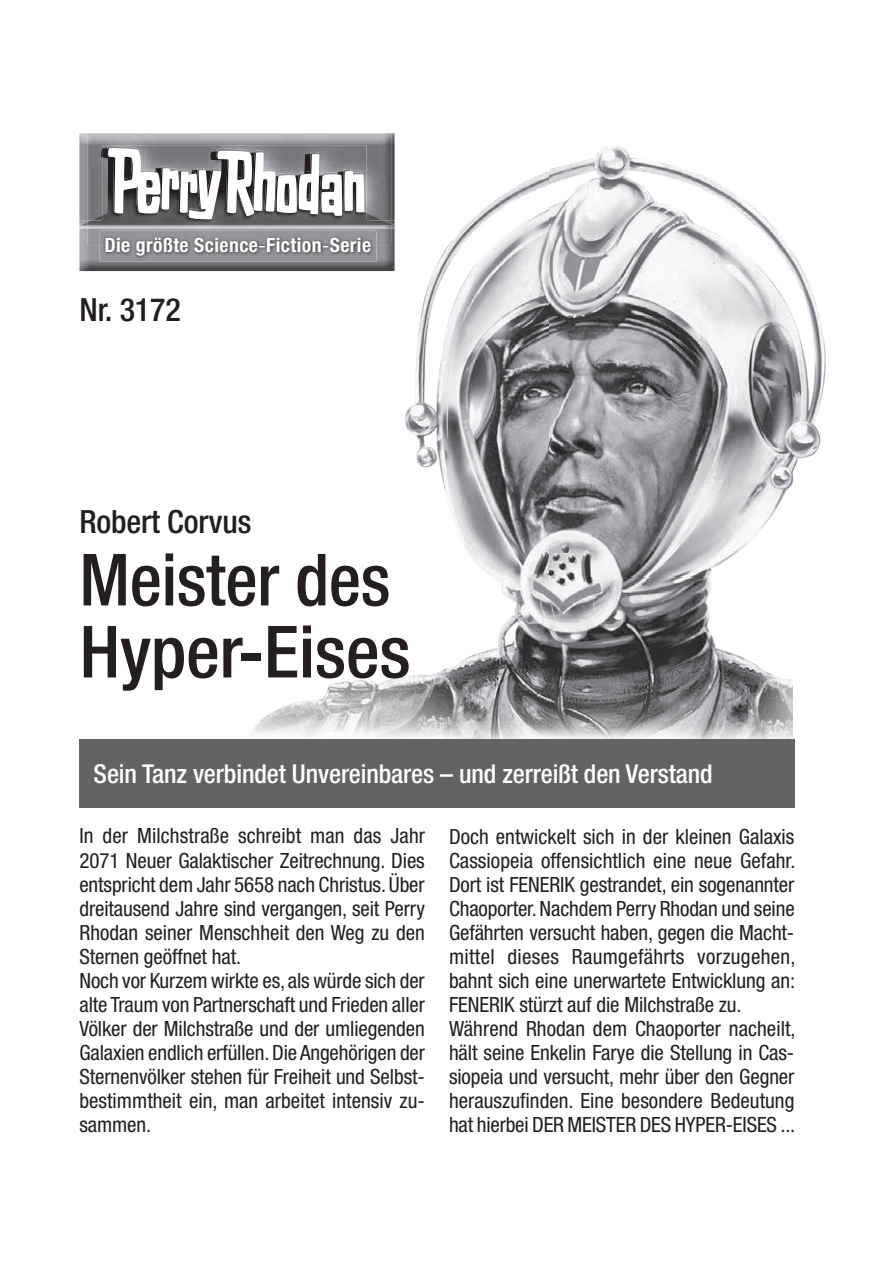
<style>
.page{position:relative;width:874px;height:1265px;background:#fff}
.page>*{position:absolute;margin:0;border:0;box-sizing:border-box;transform-origin:0 0}
.t1{font:500 condensed 72px/72px "Helvetica Neue LT Pro";letter-spacing:-.005em;color:#231f20}
.t2{font:500 condensed 32px "Helvetica Neue LT Pro";letter-spacing:-.005em;color:#231f20}
.t3{font:500 condensed 26px "Helvetica Neue LT Pro";letter-spacing:-.005em;color:#fff}
.t4{font:condensed 21px/24px "Helvetica Neue LT Pro";letter-spacing:-.005em;color:#231f20}
.t5{font:700 condensed 19.8px "Helvetica Neue";letter-spacing:.02em;color:#fff}
</style>
<div class="page">
<img style="left:79px;top:133px;width:8px;height:87px">
<img style="left:79px;top:220px;width:145px;height:51px">
<img style="left:100px;top:245px;width:124px;height:16px">
<img style="left:105px;top:245px;width:119px;height:11px">
<img style="left:87px;top:133px;width:137px;height:112px">
<img style="left:80px;top:222px;width:7px;height:3px">
<img style="left:91px;top:213px;width:11px;height:7px">
<img style="left:87px;top:220px;width:15px;height:5px">
<svg style="left:100px;top:148px;width:2px;height:10px"></svg>
<img style="left:102px;top:145px;width:122px;height:3px">
<img style="left:107px;top:146px;width:48px;height:2px">
<img style="left:102px;top:148px;width:122px;height:77px">
<svg style="left:108px;top:148px;width:116px;height:72px"></svg>
<img style="left:224px;top:133px;width:568px;height:606px">
<img style="left:549px;top:136px;width:277px;height:440px">
<div style="left:79px;top:739px;width:715px;height:68px;background:#636366"></div>
<p class="t5" style="left:104px;top:233px;width:268px">Die größte Science Fiction Serie</p>
<p class="t5" style="left:258px;top:233px;width:9px">-</p>
<p class="t5" style="left:322px;top:233px;width:9px">-</p>
<h2 class="t2" style="left:79px;top:290px;width:103px">Nr. 3172</h2>
<h2 class="t2" style="left:79px;top:502px;width:173px">Robert Corvus</h2>
<h1 class="t1" style="left:79px;top:543px;width:332px">Meister des<br>Hyper-Eises</h1>
<p class="t3" style="left:94px;top:758px;width:620px">Sein Tanz verbindet Unvereinbares – und zerreißt den Verstand</p>
<p class="t4" style="left:79px;top:823px;width:347px">In der Milchstraße schreibt man das Jahr 2071 Neuer Galaktischer Zeitrechnung. Dies entspricht dem Jahr 5658 nach Christus. Über dreitausend Jahre sind vergangen, seit Perry Rhodan seiner Menschheit den Weg zu den Sternen geöffnet hat.<br>Noch vor Kurzem wirkte es, als würde sich der alte Traum von Partnerschaft und Frieden aller Völker der Milchstraße und der umliegenden Galaxien endlich erfüllen. Die Angehörigen der Sternenvölker stehen für Freiheit und Selbst&shy;bestimmtheit ein, man arbeitet intensiv zu&shy;sammen.</p>
<p class="t4" style="left:449px;top:823px;width:348px">Doch entwickelt sich in der kleinen Galaxis Cassiopeia offensichtlich eine neue Gefahr.<br>Dort ist FENERIK gestrandet, ein sogenannter Chaoporter. Nachdem Perry Rhodan und seine Gefährten versucht haben, gegen die Macht&shy;mittel dieses Raumgefährts vorzugehen, bahnt sich eine unerwartete Entwicklung an:<br>FENERIK stürzt auf die Milchstraße zu.<br>Während Rhodan dem Chaoporter nacheilt, hält seine Enkelin Farye die Stellung in Cas&shy;siopeia und versucht, mehr über den Gegner herauszufinden. Eine besondere Bedeutung hat hierbei DER MEISTER DES HYPER-EISES ...</p>
</div>
